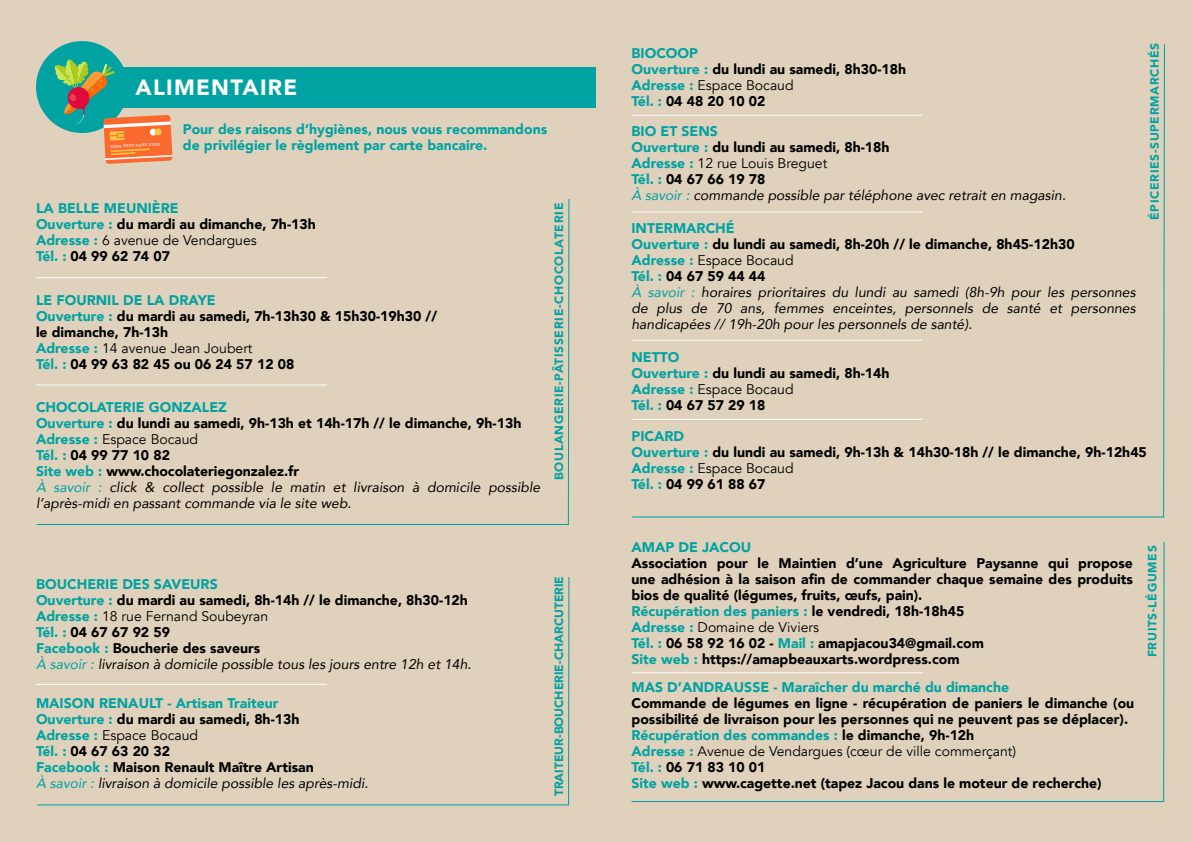
<style>
.page{position:relative;width:1191px;height:842px;background:#dfd1bc}
.page>*{position:absolute;margin:0;border:0;box-sizing:border-box;transform-origin:0 0}
.t1{font:900 22px "Avenir";letter-spacing:.06em;color:#fff}
.t2{font:900 14px/16px "Avenir";color:#000}
.t3{font:italic 14px/16px "Avenir";color:#000}
.t4{font:900 14px/16px "Avenir";color:#00a3a1}
.t5{font:900 12px "Avenir";letter-spacing:.06em;color:#00a3a1}
.t6{font:900 12px "Avenir";color:#00a3a1}
.t7{font:500 5.6px "Raleway";color:#fff}
.s1{color:#000}
.s2{font-weight:400;color:#000}
.s3{color:#00a3a1}
.s4{font-weight:400}
.s5{font-weight:900;font-style:normal;color:#00a3a1}
.s6{font-weight:900;font-style:normal}
.s7{font-style:normal}
.s8{font-weight:400;font-style:italic;color:#00a3a1}
.s9{font-weight:400;font-style:italic}
.s10{font-weight:400;font-style:italic;color:#000}
</style>
<div class="page">
<div style="left:110px;top:67px;width:485px;height:40px;background:#00a3a1"></div>
<div style="left:36px;top:41px;width:92px;height:92px;background:#00a3a1;border-radius:50%"></div>
<hr style="left:37px;top:804px;width:532px;height:1px;background:#00a3a1">
<svg style="left:567px;top:577px;width:3px;height:229px"></svg>
<hr style="left:36px;top:684px;width:291px;height:1px;background:#fff">
<hr style="left:36px;top:277px;width:291px;height:1px;background:#fff">
<hr style="left:37px;top:524px;width:531px;height:1px;background:#00a3a1">
<svg style="left:567px;top:199px;width:3px;height:326px"></svg>
<hr style="left:36px;top:385px;width:291px;height:1px;background:#fff">
<svg style="left:54px;top:59px;width:118px;height:105px"></svg>
<hr style="left:631px;top:212px;width:291px;height:1px;background:#fff">
<hr style="left:632px;top:516px;width:532px;height:1px;background:#00a3a1">
<svg style="left:1162px;top:44px;width:3px;height:474px"></svg>
<hr style="left:631px;top:340px;width:291px;height:1px;background:#fff">
<hr style="left:631px;top:115px;width:291px;height:1px;background:#fff">
<hr style="left:631px;top:419px;width:291px;height:1px;background:#fff">
<hr style="left:631px;top:801px;width:532px;height:1px;background:#00a3a1">
<svg style="left:1163px;top:541px;width:2px;height:261px"></svg>
<hr style="left:631px;top:673px;width:291px;height:1px;background:#fff">
<h1 class="t1" style="left:135px;top:69px;width:163px">ALIMENTAIRE</h1>
<p class="t4" style="left:183px;top:121px;width:366px">Pour des raisons d’hygiènes, nous vous recommandons</p>
<p class="t7" style="left:110px;top:143px;width:52px;rotate:-3deg">xxxx xxxx xxxx xxxx</p>
<p class="t4" style="left:183px;top:137px;width:306px">de privilégier le règlement par carte bancaire.</p>
<p class="t4" style="left:36px;top:200px;width:281px">LA BELLE MEUNIÈRE<br>Ouverture : <span class="s1">du mardi au dimanche, 7h-13h<br></span>Adresse : <span class="s2">6 avenue de Vendargues<br></span>Tél. : <span class="s1">04 99 62 74 07</span></p>
<p class="t2" style="left:36px;top:292px;width:402px"><span class="s3">LE FOURNIL DE LA DRAYE<br>Ouverture :</span> du mardi au samedi, 7h-13h30 &amp; 15h30-19h30 // le dimanche, 7h-13h<br><span class="s3">Adresse :</span> <span class="s4">14 avenue Jean Joubert<br></span><span class="s3">Tél. :</span> 04 99 63 82 45 ou 06 24 57 12 08</p>
<p class="t3" style="left:36px;top:399px;width:506px"><span class="s5">CHOCOLATERIE GONZALEZ<br>Ouverture :</span> <span class="s6">du lundi au samedi, 9h-13h et 14h-17h // le dimanche, 9h-13h </span><span class="s5">Adresse :</span> <span class="s7">Espace Bocaud<br></span><span class="s5">Tél. :</span> <span class="s6">04 99 77 10 82<br></span><span class="s5">Site web :</span> <span class="s6">www.chocolateriegonzalez.fr<br></span><span class="s3">À savoir :</span> click &amp; collect possible le matin et livraison à domicile possible l’après-midi en passant commande via le site web.</p>
<p class="t5" style="left:549px;top:480px;width:279px;rotate:-90deg">BOULANGERIE-PÂTISSERIE-CHOCOLATERIE</p>
<p class="t2" style="left:36px;top:576px;width:437px"><span class="s3">BOUCHERIE DES SAVEURS<br>Ouverture :</span> du mardi au samedi, 8h-14h // le dimanche, 8h30-12h <span class="s3">Adresse :</span> <span class="s4">18 rue Fernand Soubeyran<br></span><span class="s3">Tél. :</span> 04 67 67 92 59<br><span class="s3">Facebook :</span> Boucherie des saveurs<br><span class="s8">À savoir :</span> <span class="s9">livraison à domicile possible tous les jours entre 12h et 14h.</span></p>
<p class="t6" style="left:549px;top:796px;width:222px;rotate:-90deg">TRAITEUR-BOUCHERIE-CHARCUTERIE</p>
<p class="t4" style="left:36px;top:694px;width:334px">MAISON RENAULT - Artisan Traiteur<br>Ouverture : <span class="s1">du mardi au samedi, 8h-13h<br></span>Adresse : <span class="s2">Espace Bocaud<br></span>Tél. : <span class="s1">04 67 63 20 32<br></span>Facebook : <span class="s1">Maison Renault Maître Artisan<br></span><span class="s9">À savoir :</span> <span class="s10">livraison à domicile possible les après-midi.</span></p>
<p class="t2" style="left:631px;top:45px;width:276px"><span class="s3">BIOCOOP<br>Ouverture :</span> du lundi au samedi, 8h30-18h<br><span class="s3">Adresse :</span> <span class="s4">Espace Bocaud<br></span><span class="s3">Tél. :</span> 04 48 20 10 02</p>
<p class="t3" style="left:631px;top:123px;width:436px"><span class="s5">BIO ET SENS<br>Ouverture :</span> <span class="s6">du lundi au samedi, 8h-18h<br></span><span class="s5">Adresse :</span> <span class="s7">12 rue Louis Breguet<br></span><span class="s5">Tél. :</span> <span class="s6">04 67 66 19 78<br></span><span class="s3">À savoir :</span> commande possible par téléphone avec retrait en magasin.</p>
<p class="t3" style="left:631px;top:220px;width:506px"><span class="s5">INTERMARCHÉ<br>Ouverture :</span> <span class="s6">du lundi au samedi, 8h-20h // le dimanche, 8h45-12h30<br></span><span class="s5">Adresse :</span> <span class="s7">Espace Bocaud<br></span><span class="s5">Tél. :</span> <span class="s6">04 67 59 44 44<br></span><span class="s3">À savoir :</span> horaires prioritaires du lundi au samedi (8h-9h pour les personnes de plus de 70 ans, femmes enceintes, personnels de santé et personnes handicapées // 19h-20h pour les personnels de santé).</p>
<p class="t2" style="left:631px;top:349px;width:259px"><span class="s3">NETTO<br>Ouverture :</span> du lundi au samedi, 8h-14h<br><span class="s3">Adresse :</span> <span class="s4">Espace Bocaud<br></span><span class="s3">Tél. :</span> 04 67 57 29 18</p>
<p class="t5" style="left:1144px;top:220px;width:179px;rotate:-90deg">ÉPICERIES-SUPERMARCHÉS</p>
<p class="t2" style="left:631px;top:428px;width:517px"><span class="s3">PICARD<br>Ouverture :</span> du lundi au samedi, 9h-13h &amp; 14h30-18h // le dimanche, 9h-12h45<br><span class="s3">Adresse :</span> <span class="s4">Espace Bocaud<br></span><span class="s3">Tél. :</span> 04 99 61 88 67</p>
<p class="t4" style="left:631px;top:538px;width:121px">AMAP DE JACOU</p>
<p class="t2" style="left:631px;top:554px;width:503px">Association pour le Maintien d’une Agriculture Paysanne qui propose une adhésion à la saison afin de commander chaque semaine des produits bios de qualité (légumes, fruits, œufs, pain).<br><span class="s3">Récupération des paniers :</span> le vendredi, 18h-18h45<br><span class="s3">Adresse :</span> <span class="s4">Domaine de Viviers<br></span><span class="s3">Tél. :</span> 06 58 92 16 02 - <span class="s3">Mail :</span> amapjacou34@gmail.com<br><span class="s3">Site web :</span> https://amapbeauxarts.wordpress.com</p>
<p class="t5" style="left:1142px;top:657px;width:114px;rotate:-90deg">FRUITS-LÉGUMES</p>
<p class="t4" style="left:631px;top:679px;width:379px">MAS D’ANDRAUSSE - Maraîcher du marché du dimanche</p>
<p class="t2" style="left:631px;top:695px;width:504px">Commande de légumes en ligne - récupération de paniers le dimanche (ou possibilité de livraison pour les personnes qui ne peuvent pas se déplacer).<br><span class="s3">Récupération des commandes :</span> le dimanche, 9h-12h<br><span class="s3">Adresse :</span> <span class="s4">Avenue de Vendargues (cœur de ville commerçant)<br></span><span class="s3">Tél. :</span> 06 71 83 10 01<br><span class="s3">Site web :</span> www.cagette.net (tapez Jacou dans le moteur de recherche)</p>
</div>
